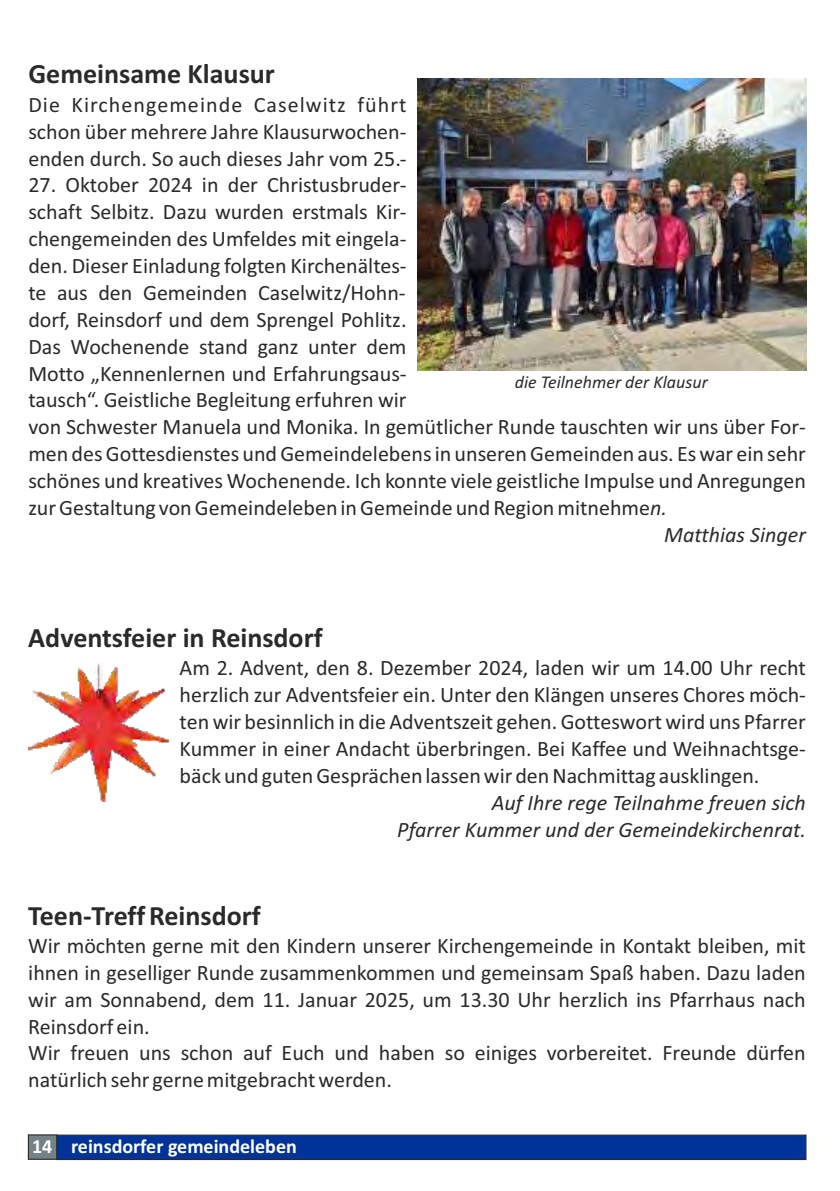
<style>
.page{position:relative;width:840px;height:1191px;background:#fff}
.page>*{position:absolute;margin:0;border:0;box-sizing:border-box;transform-origin:0 0}
.t1{font:700 28px "Calibri";color:#2b2a29}
.t2{font:22px/26.8px "Calibri";color:#2b2a29;text-align:justify}
.t3{font:italic 22px/26.8px "Calibri";color:#2b2a29;text-align:right}
.t4{font:700 20px "Calibri";color:#fff}
.t5{font:italic 18px "Calibri";color:#2b2a29}
.s1{font-style:italic}
</style>
<div class="page">
<img style="left:28px;top:663px;width:140px;height:138px">
<div style="left:56px;top:1134px;width:750px;height:26px;background:#039;border:1px solid #2b2a29"></div>
<div style="left:28px;top:1134px;width:29px;height:25px;background:#748187;border:1px solid #2b2a29"></div>
<img style="left:417px;top:79px;width:389px;height:291px">
<p class="t1" style="left:28px;top:62px;width:248px">Gemeinsame Klausur</p>
<p class="t2" style="left:28px;top:93px;width:379px">Die Kirchengemeinde Caselwitz führt schon über mehrere Jahre Klausurwochen&shy;enden durch. So auch dieses Jahr vom 25.-</p>
<p class="t2" style="left:28px;top:173px;width:379px">27. Oktober 2024 in der Christusbruder-</p>
<p class="t2" style="left:28px;top:200px;width:379px">schaft Selbitz. Dazu wurden erstmals Kir-</p>
<p class="t2" style="left:28px;top:227px;width:379px">chengemeinden des Umfeldes mit eingela-</p>
<p class="t2" style="left:28px;top:254px;width:379px">den. Dieser Einladung folgten Kirchenältes-</p>
<p class="t2" style="left:28px;top:281px;width:378px">te aus den Gemeinden Caselwitz/Hohn-</p>
<p class="t2" style="left:28px;top:308px;width:379px">dorf, Reinsdorf und dem Sprengel Pohlitz.</p>
<p class="t2" style="left:28px;top:335px;width:379px">Das Wochenende stand ganz unter dem</p>
<p class="t2" style="left:28px;top:361px;width:379px">Motto „Kennenlernen und Erfahrungsaus-</p>
<p class="t2" style="left:28px;top:388px;width:379px">tausch“. Geistliche Begleitung erfuhren wir</p>
<p class="t2" style="left:28px;top:415px;width:778px">von Schwester Manuela und Monika. In gemütlicher Runde tauschten wir uns über For-</p>
<p class="t2" style="left:28px;top:442px;width:778px">men des Gottesdienstes und Gemeindelebens in unseren Gemeinden aus. Es war ein sehr</p>
<p class="t2" style="left:28px;top:469px;width:778px">schönes und kreatives Wochenende. Ich konnte viele geistliche Impulse und Anregungen</p>
<p class="t2" style="left:28px;top:496px;width:640px">zur Gestaltung von Gemeindeleben in Gemeinde und Region mitnehme<span class="s1">n.</span></p>
<p class="t3" style="left:663px;top:523px;width:143px">Matthias Singer</p>
<p class="t5" style="left:514px;top:375px;width:194px">die Teilnehmer der Klausur</p>
<p class="t1" style="left:28px;top:626px;width:295px">Adventsfeier in Reinsdorf</p>
<p class="t2" style="left:179px;top:656px;width:627px">Am 2. Advent, den 8. Dezember 2024, laden wir um 14.00 Uhr recht herzlich zur Adventsfeier ein. Unter den Klängen unseres Chores möch&shy;ten wir besinnlich in die Adventszeit gehen. Gotteswort wird uns Pfarrer Kummer in einer Andacht überbringen. Bei Kaffee und Weihnachtsge&shy;bäck und guten Gesprächen lassen wir den Nachmittag ausklingen.</p>
<p class="t3" style="left:397px;top:791px;width:410px">Auf Ihre rege Teilnahme freuen sich<br>Pfarrer Kummer und der Gemeindekirchenrat.</p>
<p class="t1" style="left:28px;top:903px;width:234px">Teen-Treff Reinsdorf</p>
<p class="t2" style="left:28px;top:934px;width:778px;text-align:left">Wir möchten gerne mit den Kindern unserer Kirchengemeinde in Kontakt bleiben, mit ihnen in geselliger Runde zusammenkommen und gemeinsam Spaß haben. Dazu laden wir am Sonnabend, dem 11. Januar 2025, um 13.30 Uhr herzlich ins Pfarrhaus nach Reinsdorf ein.<br>Wir freuen uns schon auf Euch und haben so einiges vorbereitet. Freunde dürfen natürlich sehr gerne mitgebracht werden.</p>
<p class="t4" style="left:32px;top:1138px;width:266px">14 reinsdorfer gemeindeleben</p>
</div>
